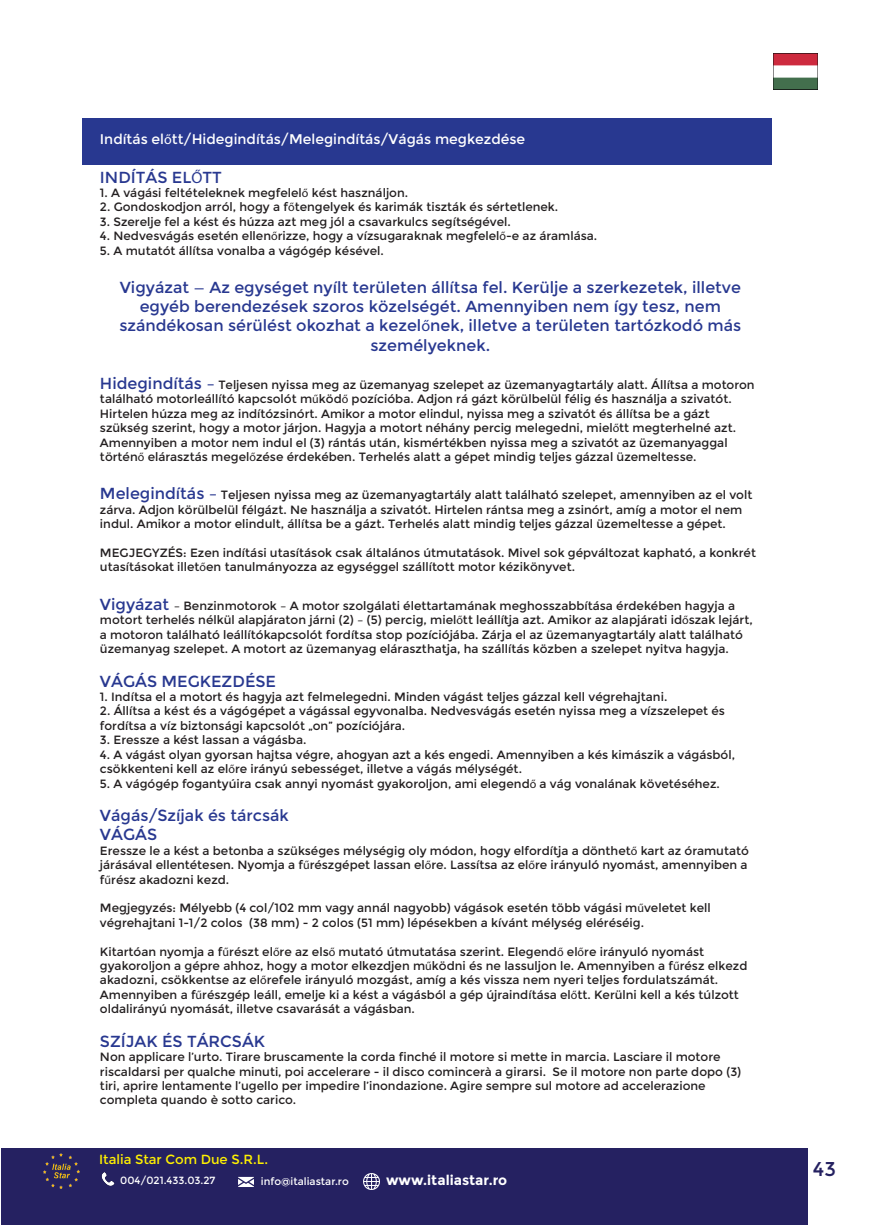
<style>
.page{position:relative;width:874px;height:1225px;background:#fff}
.page>*{position:absolute;margin:0;border:0;box-sizing:border-box;transform-origin:0 0}
.t1{font:20px "Montserrat";color:#252161}
.t2{font:16px/19.2px "Montserrat";color:#283890;text-align:center}
.t3{font:14px "Montserrat";color:#fff}
.t4{font:700 13.8px "Montserrat";color:#fff}
.t5{font:13.2px "Montserrat";color:#fff101}
.t6{font:12px/14.4px "Montserrat";color:#231f20}
.t7{font:10.4px "Montserrat";color:#fff}
.s1{font-family:"Myriad Pro"}
.s2{font-size:16px;color:#283890}
</style>
<div class="page">
<div style="left:82px;top:118px;width:689px;height:47px;background:#283890"></div>
<img style="left:773px;top:53px;width:44px;height:36px">
<div style="left:1px;top:1149px;width:806px;height:76px;background:#252161"></div>
<img style="left:44px;top:1153px;width:36px;height:35px">
<svg style="left:101px;top:1172px;width:13px;height:14px"></svg>
<img style="left:238px;top:1176px;width:16px;height:11px">
<img style="left:363px;top:1173px;width:16px;height:16px">
<p class="t3" style="left:100px;top:131px;width:426px">Indítás el<span class="s1">ő</span>tt/Hidegindítás/Melegindítás/Vágás megkezdése</p>
<h2 class="t2" style="left:100px;top:167px;width:123px">INDÍTÁS EL<span class="s1">Ő</span>TT</h2>
<p class="t6" style="left:100px;top:186px;width:309px">1. A vágási feltételeknek megfelel<span class="s1">ő</span> kést használjon.</p>
<p class="t6" style="left:100px;top:200px;width:459px">2. Gondoskodjon arról, hogy a f<span class="s1">ő</span>tengelyek és karimák tiszták és sértetlenek.</p>
<p class="t6" style="left:100px;top:214px;width:412px">3. Szerelje fel a kést és húzza azt meg jól a csavarkulcs segítségével.</p>
<p class="t6" style="left:100px;top:229px;width:498px">4. Nedvesvágás esetén ellen<span class="s1">ő</span>rizze, hogy a vízsugaraknak megfelel<span class="s1">ő</span>-e az áramlása.</p>
<p class="t6" style="left:100px;top:243px;width:285px">5. A mutatót állítsa vonalba a vágógép késével.</p>
<p class="t2" style="left:119px;top:278px;width:623px">Vigyázat — Az egységet nyílt területen állítsa fel. Kerülje a szerkezetek, illetve egyéb berendezések szoros közelségét. Amennyiben nem így tesz, nem szándékosan sérülést okozhat a kezel<span class="s1">ő</span>nek, illetve a területen tartózkodó más személyeknek.</p>
<p class="t6" style="left:100px;top:378px;width:656px"><span class="s2">Hidegindítás –</span> Teljesen nyissa meg az üzemanyag szelepet az üzemanyagtartály alatt. Állítsa a motoron található motorleállító kapcsolót m<span class="s1">ű</span>köd<span class="s1">ő</span> pozícióba. Adjon rá gázt körülbelül félig és használja a szivatót.<br>Hirtelen húzza meg az indítózsinórt. Amikor a motor elindul, nyissa meg a szivatót és állítsa be a gázt szükség szerint, hogy a motor járjon. Hagyja a motort néhány percig melegedni, miel<span class="s1">ő</span>tt megterhelné azt.<br>Amennyiben a motor nem indul el (3) rántás után, kismértékben nyissa meg a szivatót az üzemanyaggal történ<span class="s1">ő</span> elárasztás megel<span class="s1">ő</span>zése érdekében. Terhelés alatt a gépet mindig teljes gázzal üzemeltesse.</p>
<p class="t6" style="left:100px;top:488px;width:653px"><span class="s2">Melegindítás –</span> Teljesen nyissa meg az üzemanyagtartály alatt található szelepet, amennyiben az el volt zárva. Adjon körülbelül félgázt. Ne használja a szivatót. Hirtelen rántsa meg a zsinórt, amíg a motor el nem indul. Amikor a motor elindult, állítsa be a gázt. Terhelés alatt mindig teljes gázzal üzemeltesse a gépet.</p>
<p class="t6" style="left:100px;top:546px;width:657px">MEGJEGYZÉS: Ezen indítási utasítások csak általános útmutatások. Mivel sok gépváltozat kapható, a konkrét utasításokat illet<span class="s1">ő</span>en tanulmányozza az egységgel szállított motor kézikönyvet.</p>
<p class="t6" style="left:100px;top:598px;width:654px"><span class="s2">Vigyázat</span> – Benzinmotorok – A motor szolgálati élettartamának meghosszabbítása érdekében hagyja a motort terhelés nélkül alapjáraton járni (2) – (5) percig, miel<span class="s1">ő</span>tt leállítja azt. Amikor az alapjárati id<span class="s1">ő</span>szak lejárt, a motoron található leállítókapcsolót fordítsa stop pozíciójába. Zárja el az üzemanyagtartály alatt található üzemanyag szelepet. A motort az üzemanyag eláraszthatja, ha szállítás közben a szelepet nyitva hagyja.</p>
<h2 class="t2" style="left:100px;top:671px;width:177px">VÁGÁS MEGKEZDÉSE</h2>
<p class="t6" style="left:100px;top:690px;width:568px">1. Indítsa el a motort és hagyja azt felmelegedni. Minden vágást teljes gázzal kell végrehajtani.</p>
<p class="t6" style="left:100px;top:704px;width:626px">2. Állítsa a kést és a vágógépet a vágással egyvonalba. Nedvesvágás esetén nyissa meg a vízszelepet és fordítsa a víz biztonsági kapcsolót „on” pozíciójára.</p>
<p class="t6" style="left:100px;top:733px;width:208px">3. Eressze a kést lassan a vágásba.</p>
<p class="t6" style="left:100px;top:747px;width:636px">4. A vágást olyan gyorsan hajtsa végre, ahogyan azt a kés engedi. Amennyiben a kés kimászik a vágásból, csökkenteni kell az el<span class="s1">ő</span>re irányú sebességet, illetve a vágás mélységét.</p>
<p class="t6" style="left:100px;top:776px;width:621px">5. A vágógép fogantyúira csak annyi nyomást gyakoroljon, ami elegend<span class="s1">ő</span> a vág vonalának követéséhez.</p>
<h2 class="t2" style="left:100px;top:806px;width:190px;text-align:left">Vágás/Szíjak és tárcsák<br>VÁGÁS</h2>
<p class="t6" style="left:100px;top:843px;width:650px;text-align:justify">Eressze le a kést a betonba a szükséges mélységig oly módon, hogy elfordítja a dönthet<span class="s1">ő</span> kart az óramutató járásával ellentétesen. Nyomja a f<span class="s1">ű</span>részgépet lassan el<span class="s1">ő</span>re. Lassítsa az el<span class="s1">ő</span>re irányuló nyomást, amennyiben a f<span class="s1">ű</span>rész akadozni kezd.</p>
<p class="t6" style="left:100px;top:901px;width:612px">Megjegyzés: Mélyebb (4 col/102 mm vagy annál nagyobb) vágások esetén több vágási m<span class="s1">ű</span>veletet kell végrehajtani 1-1/2 colos (38 mm) - 2 colos (51 mm) lépésekben a kívánt mélység eléréséig.</p>
<p class="t6" style="left:100px;top:944px;width:648px">Kitartóan nyomja a f<span class="s1">ű</span>részt el<span class="s1">ő</span>re az els<span class="s1">ő</span> mutató útmutatása szerint. Elegend<span class="s1">ő</span> el<span class="s1">ő</span>re irányuló nyomást gyakoroljon a gépre ahhoz, hogy a motor elkezdjen m<span class="s1">ű</span>ködni és ne lassuljon le. Amennyiben a f<span class="s1">ű</span>rész elkezd akadozni, csökkentse az el<span class="s1">ő</span>refele irányuló mozgást, amíg a kés vissza nem nyeri teljes fordulatszámát.<br>Amennyiben a f<span class="s1">ű</span>részgép leáll, emelje ki a kést a vágásból a gép újraindítása el<span class="s1">ő</span>tt. Kerülni kell a kés túlzott oldalirányú nyomását, illetve csavarását a vágásban.</p>
<h2 class="t2" style="left:100px;top:1031px;width:167px">SZÍJAK ÉS TÁRCSÁK</h2>
<p class="t6" style="left:100px;top:1050px;width:642px">Non applicare l’urto. Tirare bruscamente la corda finché il motore si mette in marcia. Lasciare il motore riscaldarsi per qualche minuti, poi accelerare - il disco comincerà a girarsi. Se il motore non parte dopo (3) tiri, aprire lentamente l’ugello per impedire l’inondazione. Agire sempre sul motore ad accelerazione completa quando è sotto carico.</p>
<p class="t5" style="left:99px;top:1152px;width:170px">Italia Star Com Due S.R.L.</p>
<p class="t7" style="left:120px;top:1174px;width:97px">004/021.433.03.27</p>
<p class="t7" style="left:261px;top:1175px;width:89px">info@italiastar.ro</p>
<p class="t4" style="left:386px;top:1171px;width:123px">www.italiastar.ro</p>
<h1 class="t1" style="left:812px;top:1157px;width:24px">43</h1>
</div>
